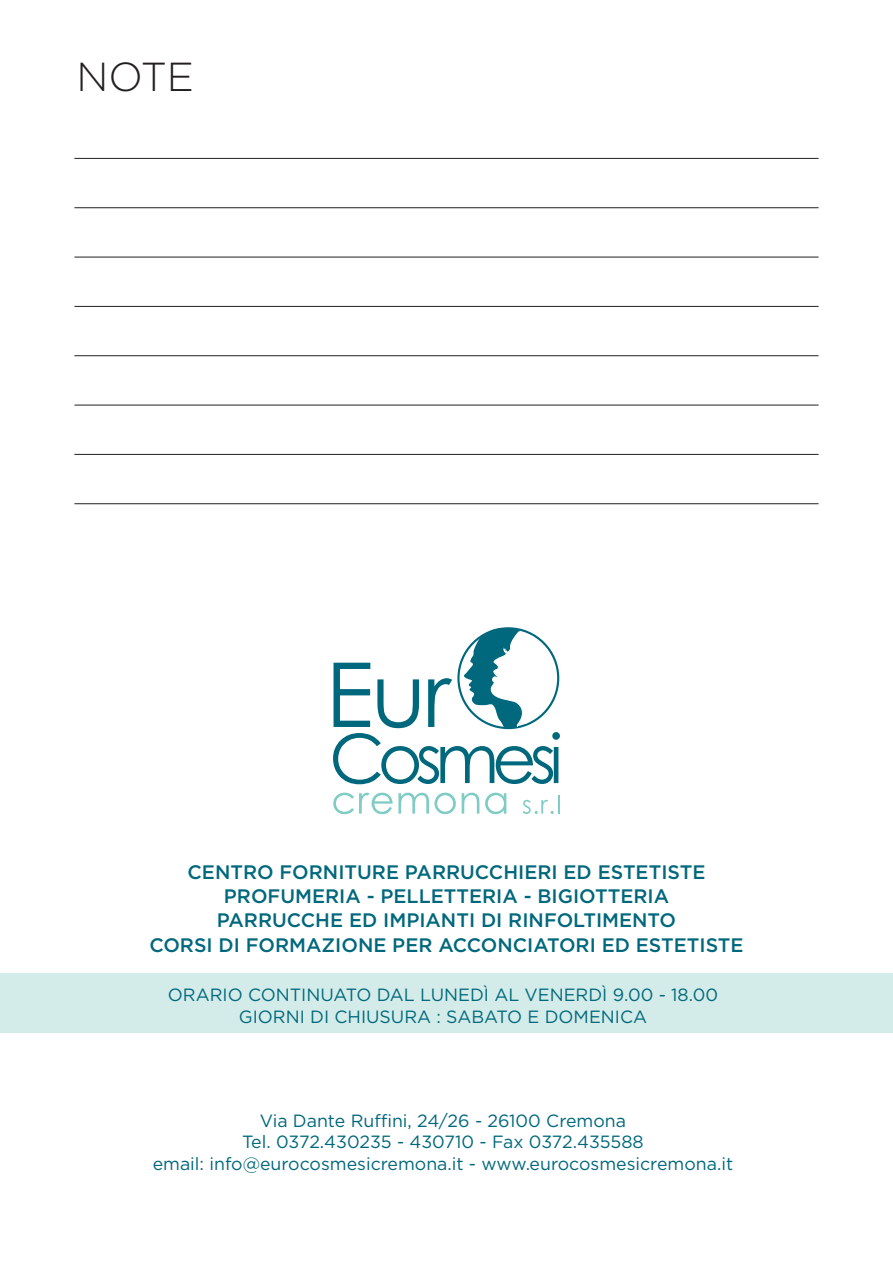
<style>
.page{position:relative;width:893px;height:1263px;background:#fff}
.page>*{position:absolute;margin:0;border:0;box-sizing:border-box;transform-origin:0 0}
.t1{font:300 40.5px "Gotham";color:#231f20}
.t2{font:500 19.5px/24.3px "Gotham";color:#00687c;text-align:center}
.t3{font:17.7px/21.5px "Gotham";color:#00687c;text-align:center}
</style>
<div class="page">
<div style="left:0;top:973px;width:893px;height:60px;background:#d4ece9"></div>
<svg style="left:333px;top:627px;width:227px;height:157px"></svg>
<svg style="left:333px;top:793px;width:123px;height:21px"></svg>
<svg style="left:462px;top:793px;width:17px;height:21px"></svg>
<svg style="left:485px;top:793px;width:21px;height:21px"></svg>
<svg style="left:523px;top:795px;width:36px;height:19px"></svg>
<hr style="left:74px;top:158px;width:745px;height:1px;background:#231f20">
<hr style="left:74px;top:207px;width:745px;height:1px;background:#231f20">
<hr style="left:74px;top:257px;width:745px;height:1px;background:#231f20">
<hr style="left:74px;top:306px;width:745px;height:1px;background:#231f20">
<hr style="left:74px;top:355px;width:745px;height:1px;background:#231f20">
<hr style="left:74px;top:405px;width:745px;height:1px;background:#231f20">
<hr style="left:74px;top:454px;width:745px;height:1px;background:#231f20">
<hr style="left:74px;top:503px;width:745px;height:1px;background:#231f20">
<h1 class="t1" style="left:77px;top:51px;width:119px">NOTE</h1>
<p class="t2" style="left:149px;top:859px;width:596px">CENTRO FORNITURE PARRUCCHIERI ED ESTETISTE PROFUMERIA - PELLETTERIA - BIGIOTTERIA<br>PARRUCCHE ED IMPIANTI DI RINFOLTIMENTO<br>CORSI DI FORMAZIONE PER ACCONCIATORI ED ESTETISTE</p>
<p class="t3" style="left:168px;top:984px;width:552px">ORARIO CONTINUATO DAL LUNEDÌ AL VENERDÌ 9.00 - 18.00<br>GIORNI DI CHIUSURA : SABATO E DOMENICA</p>
<p class="t3" style="left:153px;top:1109px;width:582px">Via Dante Ruffini, 24/26 - 26100 Cremona<br>Tel. 0372.430235 - 430710 - Fax 0372.435588<br>email: info@eurocosmesicremona.it - www.eurocosmesicremona.it</p>
</div>
